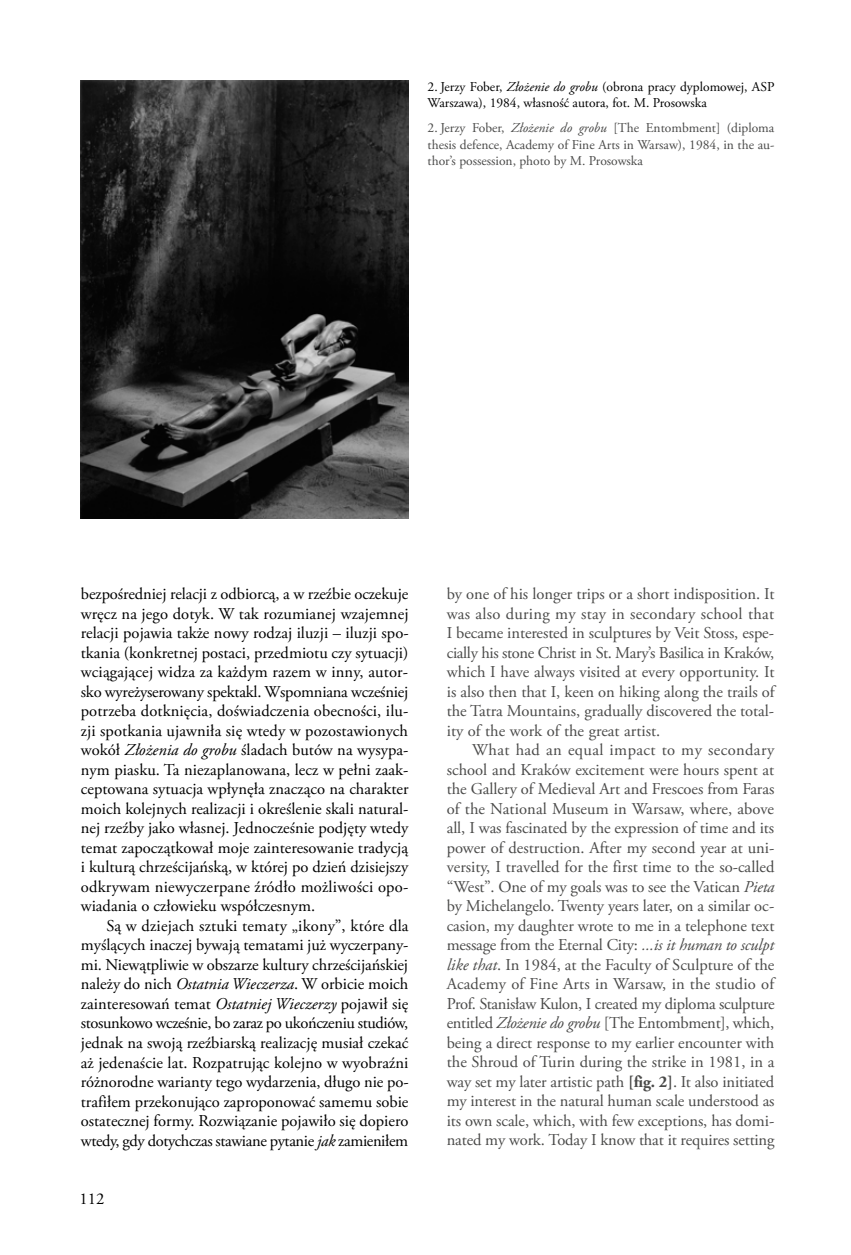
<style>
.page{position:relative;width:851px;height:1255px;background:#fff}
.page>*{position:absolute;margin:0;border:0;box-sizing:border-box;transform-origin:0 0}
.t1{font:16.5px/19.5px "Adobe Garamond Pro";color:#000;text-align:justify}
.t2{font:16.5px/19.5px "Adobe Garamond Pro";letter-spacing:-.005em;color:#4a4a49;text-align:justify}
.t3{font:13.5px/16.5px "Adobe Garamond Pro";color:#4a4a49;text-align:justify}
.t4{font:13.5px/16.5px "Adobe Garamond Pro";color:#000}
.s1{font-style:italic}
.s2{font-weight:700}
</style>
<div class="page">
<img style="left:81px;top:81px;width:327px;height:437px">
<p class="t4" style="left:427px;top:79px;width:348px">2. Jerzy Fober, <span class="s1">Złożenie do grobu</span> (obrona pracy dyplomowej, ASP<br>Warszawa), 1984, własność autora, fot. M. Prosowska</p>
<p class="t3" style="left:427px;top:120px;width:348px">2. Jerzy Fober, <span class="s1">Złożenie do grobu</span> [The Entombment] (diploma thesis defence, Academy of Fine Arts in Warsaw), 1984, in the au&shy;thor’s possession, photo by M. Prosowska</p>
<p class="t1" style="left:81px;top:584px;width:329px">bezpośredniej relacji z odbiorcą, a w rzeźbie oczekuje wręcz na jego dotyk. W tak rozumianej wzajemnej relacji pojawia także nowy rodzaj iluzji – iluzji spo&shy;tkania (konkretnej postaci, przedmiotu czy sytuacji) wciągającej widza za każdym razem w inny, autor&shy;sko wyreżyserowany spektakl. Wspomniana wcześniej potrzeba dotknięcia, doświadczenia obecności, ilu&shy;zji spotkania ujawniła się wtedy w pozostawionych wokół <span class="s1">Złożenia do grobu</span> śladach butów na wysypa&shy;nym piasku. Ta niezaplanowana, lecz w pełni zaak&shy;ceptowana sytuacja wpłynęła znacząco na charakter moich kolejnych realizacji i określenie skali natural&shy;nej rzeźby jako własnej. Jednocześnie podjęty wtedy temat zapoczątkował moje zainteresowanie tradycją i kulturą chrześcijańską, w której po dzień dzisiejszy odkrywam niewyczerpane źródło możliwości opo&shy;wiadania o człowieku współczesnym.</p>
<p class="t1" style="left:81px;top:916px;width:329px;text-indent:26px">Są w dziejach sztuki tematy „ikony”, które dla myślących inaczej bywają tematami już wyczerpany&shy;mi. Niewątpliwie w obszarze kultury chrześcijańskiej należy do nich <span class="s1">Ostatnia Wieczerza</span>. W orbicie moich zainteresowań temat <span class="s1">Ostatniej Wieczerzy</span> pojawił się stosunkowo wcześnie, bo zaraz po ukończeniu studiów, jednak na swoją rzeźbiarską realizację musiał czekać aż jedenaście lat. Rozpatrując kolejno w wyobraźni różnorodne warianty tego wydarzenia, długo nie po&shy;trafiłem przekonująco zaproponować samemu sobie ostatecznej formy. Rozwiązanie pojawiło się dopiero wtedy, gdy dotychczas stawiane pytanie <span class="s1">jak</span> zamieniłem</p>
<p class="t1" style="left:79px;top:1189px;width:26px">112</p>
<p class="t2" style="left:446px;top:584px;width:329px">by one of his longer trips or a short indisposition. It was also during my stay in secondary school that I became interested in sculptures by Veit Stoss, espe&shy;cially his stone Christ in St. Mary’s Basilica in Kraków, which I have always visited at every opportunity. It is also then that I, keen on hiking along the trails of the Tatra Mountains, gradually discovered the total&shy;ity of the work of the great artist.</p>
<p class="t2" style="left:446px;top:740px;width:329px;text-indent:26px">What had an equal impact to my secondary school and Kraków excitement were hours spent at the Gallery of Medieval Art and Frescoes from Faras of the National Museum in Warsaw, where, above all, I was fascinated by the expression of time and its power of destruction. After my second year at uni&shy;versity, I travelled for the first time to the so-called “West”. One of my goals was to see the Vatican <span class="s1">Pieta </span>by Michelangelo. Twenty years later, on a similar oc&shy;casion, my daughter wrote to me in a telephone text message from the Eternal City: <span class="s1">...is it human to sculpt like that</span>. In 1984, at the Faculty of Sculpture of the Academy of Fine Arts in Warsaw, in the studio of Prof. Stanisław Kulon, I created my diploma sculpture entitled <span class="s1">Złożenie do grobu</span> [The Entombment], which, being a direct response to my earlier encounter with the Shroud of Turin during the strike in 1981, in a way set my later artistic path <span class="s2">[fig. 2]</span>. It also initiated my interest in the natural human scale understood as its own scale, which, with few exceptions, has domi&shy;nated my work. Today I know that it requires setting</p>
</div>
